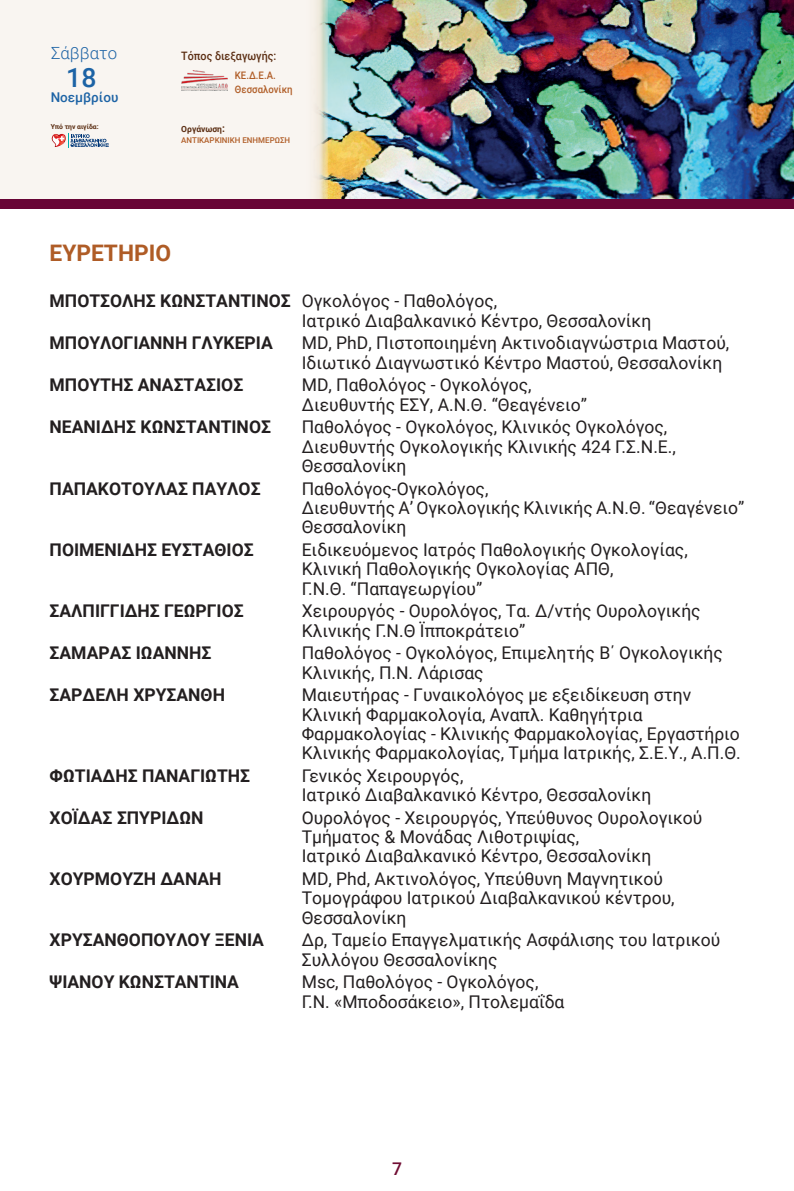
<style>
.page{position:relative;width:794px;height:1191px;background:#fff}
.page>*{position:absolute;margin:0;border:0;box-sizing:border-box;transform-origin:0 0}
.t1{font:500 26.6px "Roboto";color:#1d63a5}
.t2{font:700 22.75px "Roboto";color:#af5c26}
.t3{font:17.5px/19.2px "Roboto";color:#231f20}
.t4{font:700 17.5px "Roboto";color:#231f20}
.t5{font:500 17.5px "Roboto";color:#700d33}
.t6{font:300 16.8px "Roboto";color:#1d63a5}
.t7{font:500 13.47px "Roboto";color:#1d63a5}
.t8{font:500 11.55px "Roboto";color:#5a2c11;scale:.92 1}
.t9{font:500 10.33px/13.7px "Roboto";color:#b05d27;scale:.93 1}
.t10{font:700 8.58px "Roboto";color:#5a2c11}
.t11{font:500 7.88px "Roboto";color:#b05d27}
.t12{font:700 6.83px "Roboto";color:#5a2c11}
.s1{font-size:10.15px}
.s2{font-weight:700}
</style>
<div class="page">
<div style="left:0;top:0;width:794px;height:208px;background:#f9f5f1"></div>
<img style="left:328px;top:0;width:466px;height:199px">
<svg style="left:313px;top:0;width:15px;height:199px"></svg>
<img style="left:181px;top:70px;width:46px;height:21px">
<svg style="left:52px;top:133px;width:57px;height:15px"></svg>
<div style="left:0;top:199px;width:794px;height:9px;background:#680435"></div>
<p class="t6" style="left:51px;top:41px;width:68px">Σάββατο</p>
<h1 class="t1" style="left:66px;top:59px;width:32px">18</h1>
<p class="t7" style="left:51px;top:88px;width:69px">Νοεμβρίου</p>
<p class="t12" style="left:51px;top:121px;width:49px">Υπό την αιγίδα:</p>
<p class="t8" style="left:181px;top:48px;width:105px">Τόπος διεξαγωγής:</p>
<p class="t9" style="left:235px;top:68px;width:64px">ΚΕ.∆.Ε.Α.<br>Θεσσαλονίκη</p>
<p class="t10" style="left:181px;top:123px;width:45px">Οργάνωση<span class="s1">:</span></p>
<p class="t11" style="left:181px;top:135px;width:110px">ΑΝΤΙΚΑΡΚΙΝΙΚΗ ΕΝΗΜΕΡΩΣΗ</p>
<h2 class="t2" style="left:50px;top:237px;width:123px">ΕΥΡΕΤΗΡΙΟ</h2>
<p class="t3" style="left:302px;top:291px;width:351px;text-indent:-252px"><span class="s2">ΜΠΟΤΣΟΛΗΣ ΚΩΝΣΤΑΝΤΙΝΟΣ</span> Ογκολόγος - Παθολόγος,<br>Ιατρικό Διαβαλκανικό Κέντρο, Θεσσαλονίκη</p>
<p class="t4" style="left:50px;top:331px;width:225px">ΜΠΟΥΛΟΓΙΑΝΝΗ ΓΛΥΚΕΡΙΑ</p>
<p class="t3" style="left:302px;top:333px;width:429px">MD, PhD, Πιστοποιημένη Ακτινοδιαγνώστρια Μαστού,<br>Ιδιωτικό Διαγνωστικό Κέντρο Μαστού, Θεσσαλονίκη</p>
<p class="t4" style="left:50px;top:373px;width:195px">ΜΠΟΥΤΗΣ ΑΝΑΣΤΑΣΙΟΣ</p>
<p class="t3" style="left:302px;top:375px;width:287px">MD, Παθολόγος - Ογκολόγος,<br>Διευθυντής ΕΣΥ, Α.Ν.Θ. “Θεαγένειο”</p>
<p class="t4" style="left:50px;top:415px;width:223px">ΝΕΑΝΙΔΗΣ ΚΩΝΣΤΑΝΤΙΝΟΣ</p>
<p class="t3" style="left:302px;top:417px;width:376px">Παθολόγος - Ογκολόγος, Κλινικός Ογκολόγος,<br>Διευθυντής Ογκολογικής Κλινικής 424 Γ.Σ.Ν.Ε.,<br>Θεσσαλονίκη</p>
<p class="t4" style="left:50px;top:476px;width:212px">ΠΑΠΑΚΟΤΟΥΛΑΣ ΠΑΥΛΟΣ</p>
<p class="t3" style="left:302px;top:478px;width:444px">Παθολόγος-Ογκολόγος,<br>Διευθυντής Α’ Ογκολογικής Κλινικής Α.Ν.Θ. “Θεαγένειο”<br>Θεσσαλονίκη</p>
<p class="t4" style="left:50px;top:537px;width:206px">ΠΟΙΜΕΝΙΔΗΣ ΕΥΣΤΑΘΙΟΣ</p>
<p class="t3" style="left:302px;top:539px;width:387px">Ειδικευόμενος Ιατρός Παθολογικής Ογκολογίας,<br>Κλινική Παθολογικής Ογκολογίας ΑΠΘ,<br>Γ.Ν.Θ. “Παπαγεωργίου”</p>
<p class="t4" style="left:50px;top:599px;width:196px">ΣΑΛΠΙΓΓΙΔΗΣ ΓΕΩΡΓΙΟΣ</p>
<p class="t3" style="left:302px;top:601px;width:400px">Χειρουργός - Ουρολόγος, Τα. Δ/ντής Ουρολογικής<br>Κλινικής Γ.Ν.Θ Ϊπποκράτειο”</p>
<p class="t4" style="left:50px;top:641px;width:163px">ΣΑΜΑΡΑΣ ΙΩΑΝΝΗΣ</p>
<p class="t3" style="left:302px;top:643px;width:422px">Παθολόγος - Ογκολόγος, Επιμελητής Β΄ Ογκολογικής<br>Κλινικής, Π.Ν. Λάρισας</p>
<p class="t4" style="left:50px;top:683px;width:177px">ΣΑΡΔΕΛΗ ΧΡΥΣΑΝΘΗ</p>
<p class="t3" style="left:302px;top:685px;width:441px">Μαιευτήρας - Γυναικολόγος με εξειδίκευση στην Κλινική Φαρμακολογία, Αναπλ. Καθηγήτρια Φαρμακολογίας - Κλινικής Φαρμακολογίας, Εργαστήριο Κλινικής Φαρμακολογίας, Τμήμα Ιατρικής, Σ.Ε.Υ., Α.Π.Θ.</p>
<p class="t4" style="left:50px;top:763px;width:202px">ΦΩΤΙΑΔΗΣ ΠΑΝΑΓΙΩΤΗΣ</p>
<p class="t3" style="left:302px;top:765px;width:351px">Γενικός Χειρουργός,<br>Ιατρικό Διαβαλκανικό Κέντρο, Θεσσαλονίκη</p>
<p class="t4" style="left:50px;top:805px;width:155px">ΧΟΪΔΑΣ ΣΠΥΡΙΔΩΝ</p>
<p class="t3" style="left:302px;top:807px;width:402px">Ουρολόγος - Χειρουργός, Υπεύθυνος Ουρολογικού<br>Τμήματος &amp; Μονάδας Λιθοτριψίας,<br>Ιατρικό Διαβαλκανικό Κέντρο, Θεσσαλονίκη</p>
<p class="t4" style="left:50px;top:866px;width:173px">ΧΟΥΡΜΟΥΖΗ ΔΑΝΑΗ</p>
<p class="t3" style="left:302px;top:868px;width:374px">MD, Phd, Ακτινολόγος, Υπεύθυνη Μαγνητικού<br>Τομογράφου Ιατρικού Διαβαλκανικού κέντρου,<br>Θεσσαλονίκη</p>
<p class="t4" style="left:50px;top:928px;width:216px">ΧΡΥΣΑΝΘΟΠΟΥΛΟΥ ΞΕΝΙΑ</p>
<p class="t3" style="left:302px;top:930px;width:420px">Δρ, Ταμείο Επαγγελματικής Ασφάλισης του Ιατρικού<br>Συλλόγου Θεσσαλονίκης</p>
<p class="t4" style="left:50px;top:970px;width:191px">ΨΙΑΝΟΥ ΚΩΝΣΤΑΝΤΙΝΑ</p>
<p class="t3" style="left:302px;top:972px;width:264px">Msc, Παθολόγος - Ογκολόγος,<br>Γ.Ν. «Μποδοσάκειο», Πτολεμαΐδα</p>
<p class="t5" style="left:392px;top:1156px;width:11px">7</p>
</div>
